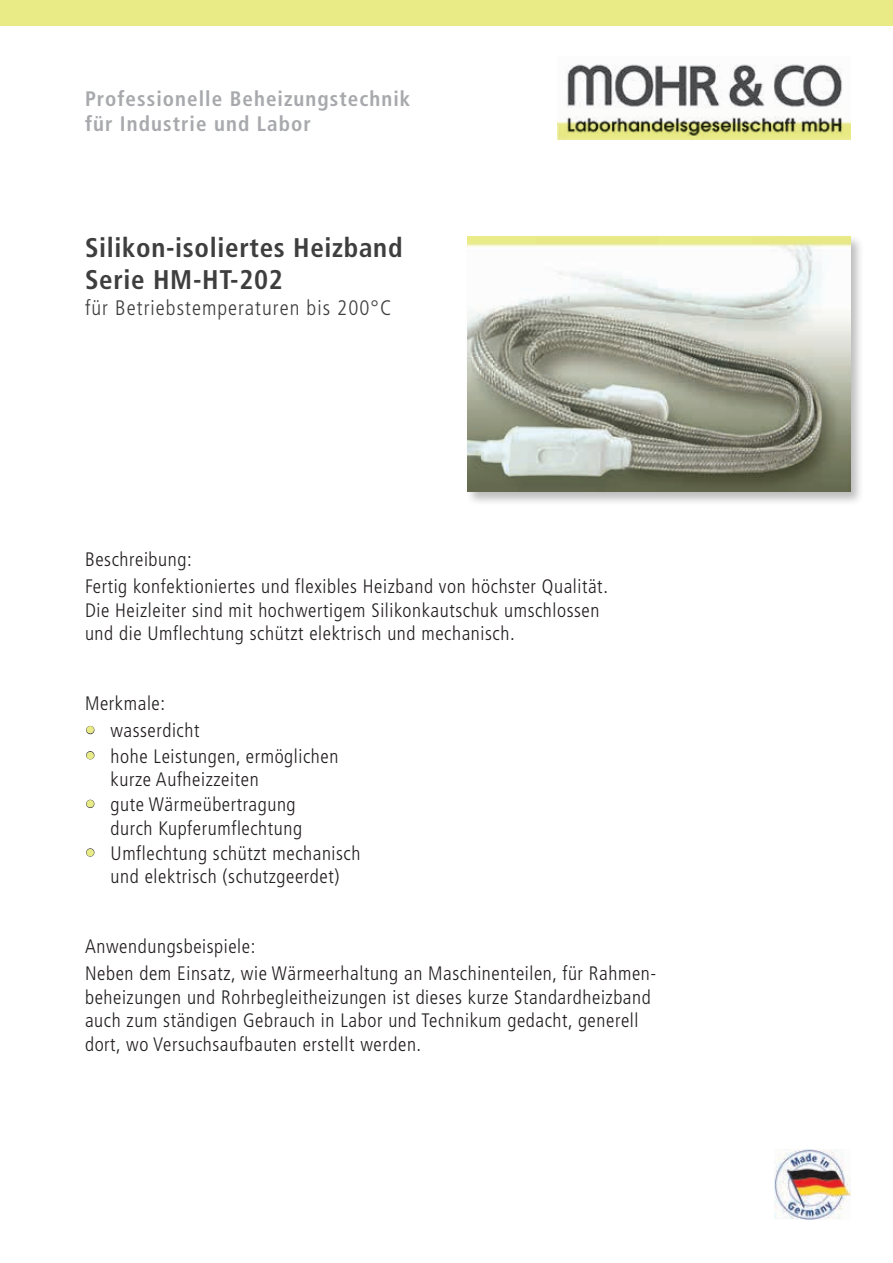
<style>
.page{position:relative;width:893px;height:1263px;background:#fff}
.page>*{position:absolute;margin:0;border:0;box-sizing:border-box;transform-origin:0 0}
.t1{font:700 condensed 27px/32.4px "Frutiger";letter-spacing:.025em;color:#3e3e3f}
.t2{font:700 condensed 21px/25.2px "Frutiger";letter-spacing:.05em;color:#a8a9ad}
.t3{font:300 condensed 21px "Frutiger";letter-spacing:.05em;color:#3e3e3f}
.t4{font:300 condensed 19.5px/23.4px "Frutiger";letter-spacing:.03em;color:#231f20}
.s1{font-size:21px;color:#e9eb86}
</style>
<div class="page">
<img style="left:774px;top:1149px;width:76px;height:70px">
<img style="left:557px;top:64px;width:293px;height:76px">
<div style="left:0;top:0;width:893px;height:25px;background:#e9eb86"></div>
<div style="left:465px;top:234px;width:400px;height:272px;background:#231f20;opacity:.3"></div>
<img style="left:468px;top:237px;width:382px;height:255px">
<div style="left:86px;top:726px;width:8px;height:8px;border:1px solid #3e3e3f;border-radius:50%"></div>
<div style="left:86px;top:751px;width:8px;height:8px;border:1px solid #3e3e3f;border-radius:50%"></div>
<div style="left:86px;top:800px;width:8px;height:8px;border:1px solid #3e3e3f;border-radius:50%"></div>
<div style="left:86px;top:848px;width:8px;height:8px;border:1px solid #3e3e3f;border-radius:50%"></div>
<p class="t2" style="left:85px;top:86px;width:327px">Professionelle Beheizungstechnik für Industrie und Labor</p>
<h1 class="t1" style="left:85px;top:231px;width:319px">Silikon-isoliertes Heizband<br>Serie HM-HT-202</h1>
<p class="t3" style="left:85px;top:295px;width:308px">für Betriebstemperaturen bis 200°C</p>
<p class="t4" style="left:85px;top:546px;width:524px;line-height:27px">Beschreibung:<br>Fertig konfektioniertes und flexibles Heizband von höchster Qualität.</p>
<p class="t4" style="left:85px;top:599px;width:516px">Die Heizleiter sind mit hochwertigem Silikonkautschuk umschlossen und die Umflechtung schützt elektrisch und mechanisch.</p>
<p class="t4" style="left:85px;top:692px;width:82px">Merkmale:</p>
<p class="t4" style="left:85px;top:719px;width:116px"><span class="s1">•</span> wasserdicht</p>
<p class="t4" style="left:111px;top:744px;width:229px;text-indent:-26px"><span class="s1">•</span> hohe Leistungen, ermöglichen kurze Aufheizzeiten</p>
<p class="t4" style="left:111px;top:793px;width:193px;text-indent:-26px"><span class="s1">•</span> gute Wärmeübertragung durch Kupferumflechtung</p>
<p class="t4" style="left:85px;top:842px;width:277px;text-align:center"><span class="s1">•</span> Umflechtung schützt mechanisch und elektrisch (schutzgeerdet)</p>
<p class="t4" style="left:85px;top:933px;width:573px;line-height:27px">Anwendungsbeispiele:<br>Neben dem Einsatz, wie Wärmeerhaltung an Maschinenteilen, für Rahmen-</p>
<p class="t4" style="left:85px;top:986px;width:567px">beheizungen und Rohrbegleitheizungen ist dieses kurze Standardheizband auch zum ständigen Gebrauch in Labor und Technikum gedacht, generell dort, wo Versuchsaufbauten erstellt werden.</p>
</div>
